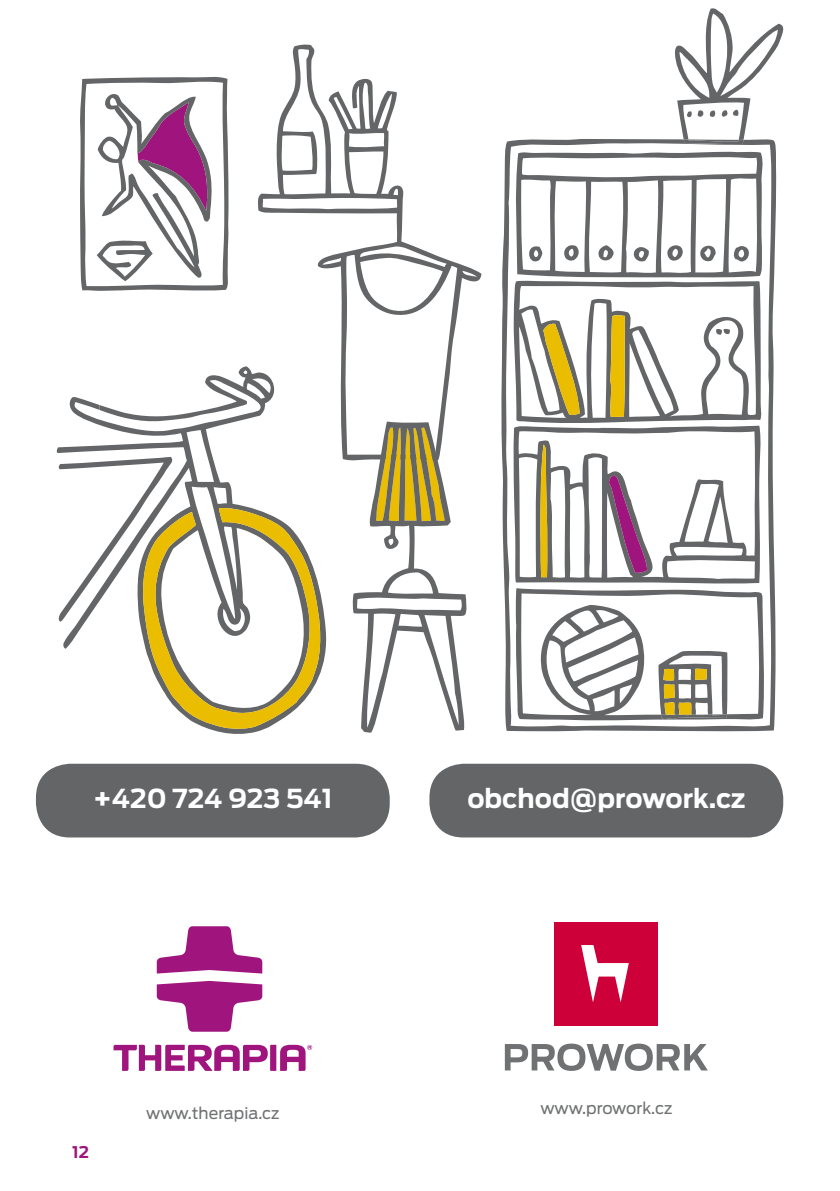
<style>
.page{position:relative;width:840px;height:1191px;background:#fff}
.page>*{position:absolute;margin:0;border:0;box-sizing:border-box;transform-origin:0 0}
.t1{font:700 26px "Antenna CE";color:#fff}
.t2{font:16px "Antenna CE";color:#707172}
.t3{font:700 16px "Antenna CE";color:#9f147d}
</style>
<div class="page">
<div style="left:36px;top:763px;width:353px;height:74px;background:#646567;border-radius:34px"></div>
<div style="left:429px;top:763px;width:353px;height:74px;background:#646567;border-radius:34px"></div>
<svg style="left:501px;top:139px;width:275px;height:592px"></svg>
<svg style="left:674px;top:8px;width:110px;height:136px"></svg>
<svg style="left:513px;top:151px;width:251px;height:569px"></svg>
<svg style="left:258px;top:185px;width:223px;height:276px"></svg>
<svg style="left:80px;top:76px;width:149px;height:215px"></svg>
<svg style="left:56px;top:366px;width:272px;height:368px"></svg>
<svg style="left:67px;top:397px;width:32px;height:28px"></svg>
<svg style="left:57px;top:457px;width:265px;height:272px"></svg>
<svg style="left:352px;top:421px;width:115px;height:312px"></svg>
<svg style="left:276px;top:44px;width:120px;height:154px"></svg>
<svg style="left:157px;top:981px;width:105px;height:50px"></svg>
<svg style="left:157px;top:926px;width:105px;height:47px"></svg>
<svg style="left:113px;top:1044px;width:199px;height:27px"></svg>
<div style="left:554px;top:922px;width:103px;height:103px;background:#cd0039"></div>
<svg style="left:581px;top:945px;width:47px;height:57px"></svg>
<svg style="left:504px;top:1043px;width:203px;height:28px"></svg>
<p class="t1" style="left:93px;top:780px;width:241px">+420 724 923 541</p>
<p class="t1" style="left:467px;top:780px;width:279px">obchod@prowork.cz</p>
<p class="t3" style="left:72px;top:1140px;width:18px">12</p>
<p class="t2" style="left:146px;top:1102px;width:135px">www.therapia.cz</p>
<p class="t2" style="left:540px;top:1096px;width:133px">www.prowork.cz</p>
</div>
